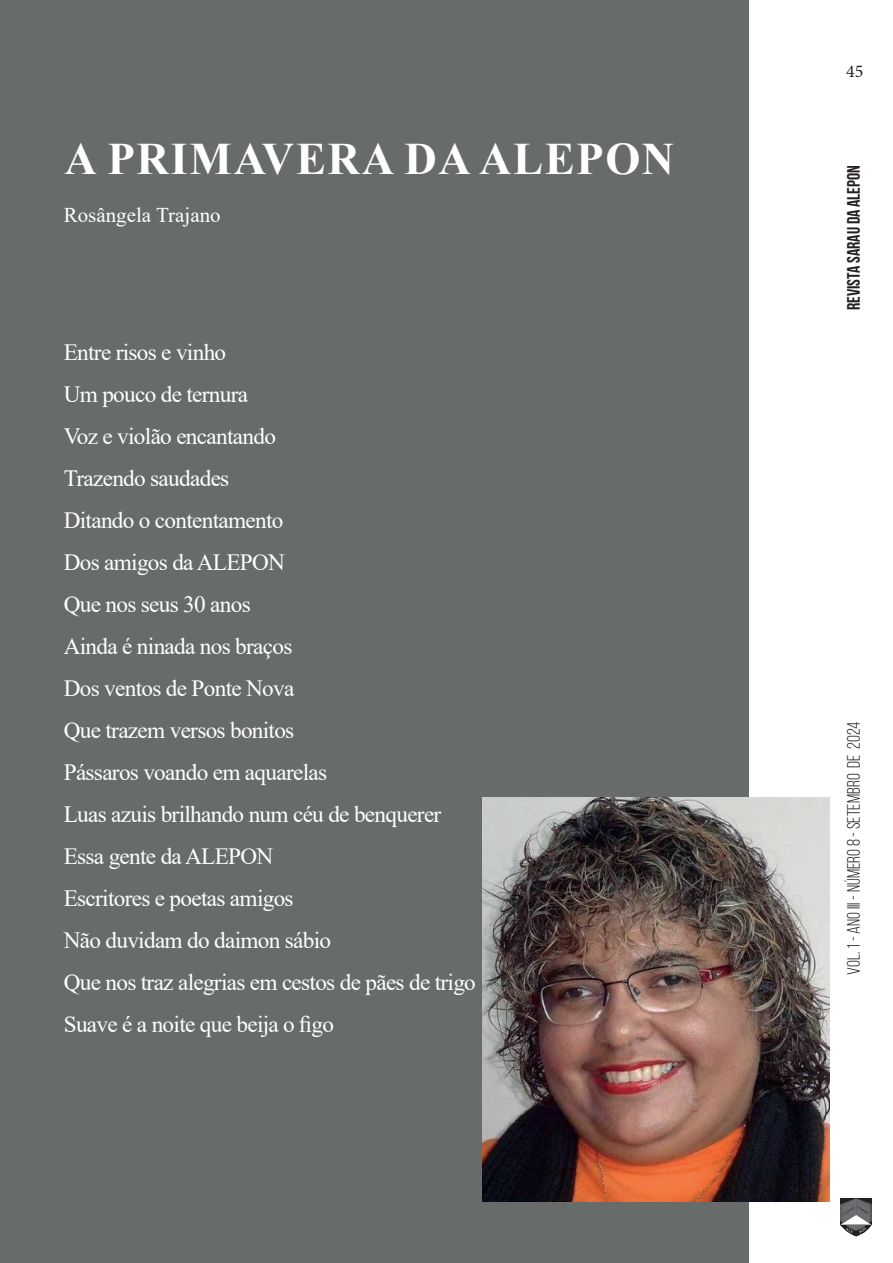
<style>
.page{position:relative;width:893px;height:1263px;background:#fff}
.page>*{position:absolute;margin:0;border:0;box-sizing:border-box;transform-origin:0 0}
.t1{font:700 45px "Times New Roman";letter-spacing:.035em;color:#fff}
.t2{font:23.25px/42px "Times New Roman";letter-spacing:-.03em;color:#fff}
.t3{font:21px "Times New Roman";color:#fff}
.t4{font:18px "Bebas Neue";color:#231f20}
.t5{font:700 18px "Bebas Neue";color:#231f20}
.t6{font:18px "Minion Pro";color:#231f20}
</style>
<div class="page">
<svg style="left:840px;top:1198px;width:32px;height:38px"></svg>
<div style="left:0;top:0;width:748px;height:1263px;background:#676b6a"></div>
<img style="left:483px;top:797px;width:346px;height:404px">
<h1 class="t1" style="left:65px;top:126px;width:611px">A PRIMAVERA DA ALEPON</h1>
<p class="t3" style="left:64px;top:200px;width:158px">Rosângela Trajano</p>
<p class="t2" style="left:64px;top:330px;width:414px">Entre risos e vinho<br>Um pouco de ternura<br>Voz e violão encantando<br>Trazendo saudades<br>Ditando o contentamento<br>Dos amigos da ALEPON<br>Que nos seus 30 anos<br>Ainda é ninada nos braços<br>Dos ventos de Ponte Nova<br>Que trazem versos bonitos<br>Pássaros voando em aquarelas<br>Luas azuis brilhando num céu de benquerer<br>Essa gente da ALEPON<br>Escritores e poetas amigos<br>Não duvidam do daimon sábio<br>Que nos traz alegrias em cestos de pães de trigo<br>Suave é a noite que beija o figo</p>
<p class="t6" style="left:846px;top:59px;width:19px">45</p>
<p class="t5" style="left:844px;top:310px;width:146px;rotate:-90deg">REVISTA sarau da alepon</p>
<p class="t4" style="left:844px;top:975px;width:255px;rotate:-90deg">VOL. 1 - ANO III - NÚMERO 8 - SETEMBRO dE 2024</p>
</div>
